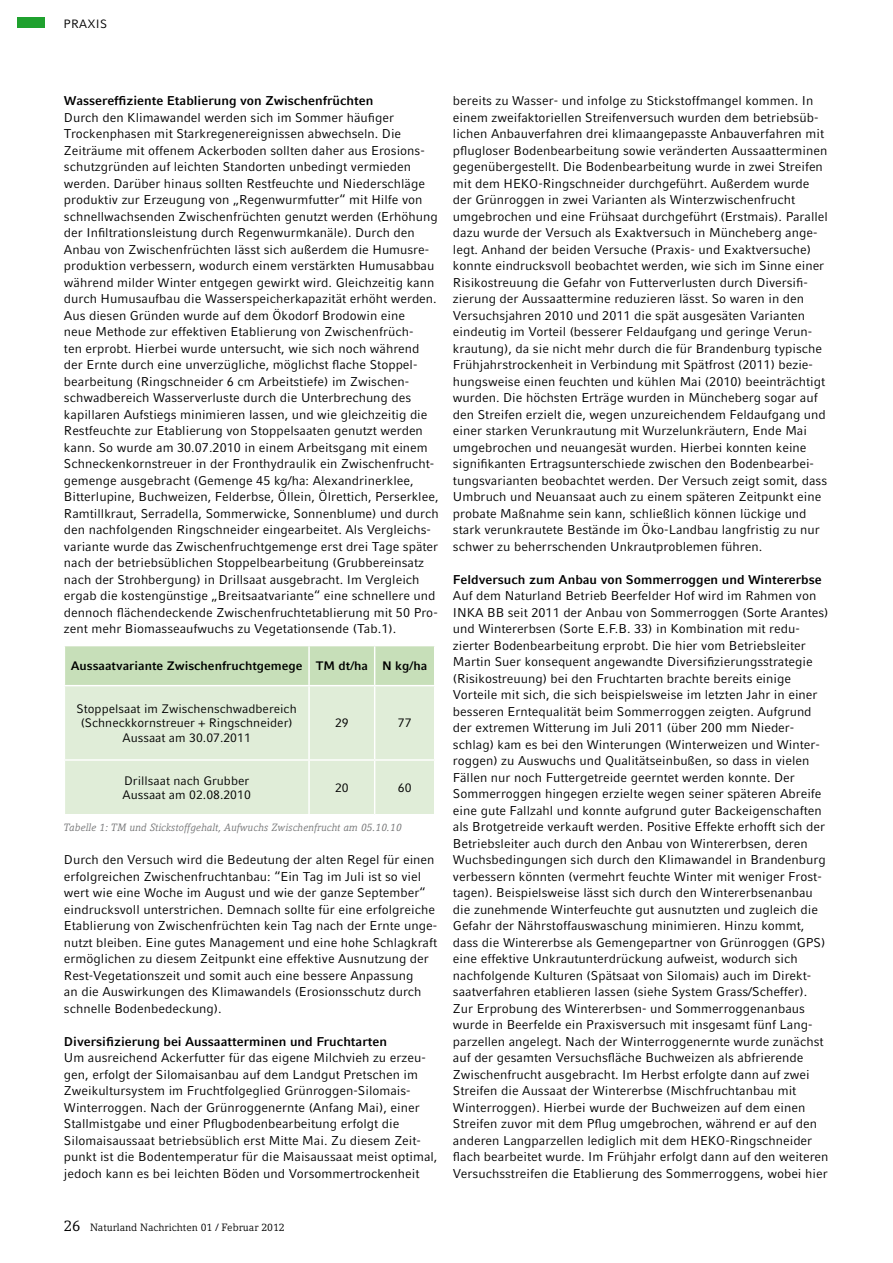
<style>
.page{position:relative;width:893px;height:1263px;background:#fff}
.page>*{position:absolute;margin:0;border:0;box-sizing:border-box;transform-origin:0 0}
.t1{font:12.75px/16.5px "Compatil Fact LT Pro";color:#000}
.t2{font:700 12.75px "Compatil Fact LT Pro";color:#000}
.t3{font:12.3px/14.7px "Compatil Fact LT Pro";color:#000;text-align:center}
.t4{font:700 12.3px "Compatil Fact LT Pro";color:#000}
.t5{font:12px "Compatil Fact LT Pro";letter-spacing:.025em;color:#000}
.t6{font:italic 10.5px "Compatil Letter LT Pro";color:#707172}
.t7{font:10.5px "Compatil Letter LT Pro";color:#000}
.s1{font-size:15px}
</style>
<div class="page">
<div style="left:17px;top:17px;width:28px;height:11px;background:#1fa12e"></div>
<div style="left:65px;top:646px;width:369px;height:39px;background:#c7dfb9"></div>
<div style="left:65px;top:686px;width:369px;height:128px;background:#e0edd8"></div>
<hr style="left:308px;top:646px;width:2px;height:39px;background:#fff">
<hr style="left:374px;top:646px;width:1px;height:39px;background:#fff">
<hr style="left:308px;top:686px;width:2px;height:73px;background:#fff">
<hr style="left:374px;top:686px;width:1px;height:73px;background:#fff">
<hr style="left:64px;top:759px;width:245px;height:2px;background:#fff">
<hr style="left:309px;top:759px;width:66px;height:2px;background:#fff">
<hr style="left:308px;top:761px;width:2px;height:53px;background:#fff">
<hr style="left:375px;top:759px;width:60px;height:2px;background:#fff">
<hr style="left:374px;top:761px;width:1px;height:53px;background:#fff">
<p class="t5" style="left:63px;top:17px;width:45px">PRAXIS</p>
<p class="t2" style="left:64px;top:93px;width:311px">Wassereffiziente Etablierung von Zwischenfrüchten</p>
<p class="t1" style="left:64px;top:109px;width:376px">Durch den Klimawandel werden sich im Sommer häufiger Trockenphasen mit Starkregenereignissen abwechseln. Die Zeiträume mit offenem Ackerboden sollten daher aus Erosions&shy;schutzgründen auf leichten Standorten unbedingt vermieden werden. Darüber hinaus sollten Restfeuchte und Niederschläge produktiv zur Erzeugung von „Regenwurmfutter“ mit Hilfe von schnellwachsenden Zwischenfrüchten genutzt werden (Erhöhung der Infiltrationsleistung durch Regenwurmkanäle). Durch den Anbau von Zwischenfrüchten lässt sich außerdem die Humusre&shy;produktion verbessern, wodurch einem verstärkten Humusabbau während milder Winter entgegen gewirkt wird. Gleichzeitig kann durch Humusaufbau die Wasserspeicherkapazität erhöht werden.<br>Aus diesen Gründen wurde auf dem Ökodorf Brodowin eine<br>neue Methode zur effektiven Etablierung von Zwischenfrüch-<br>ten erprobt. Hierbei wurde untersucht, wie sich noch während der Ernte durch eine unverzügliche, möglichst flache Stoppel&shy;bearbeitung (Ringschneider 6 cm Arbeitstiefe) im Zwischen&shy;schwadbereich Wasserverluste durch die Unterbrechung des kapillaren Aufstiegs minimieren lassen, und wie gleichzeitig die Restfeuchte zur Etablierung von Stoppelsaaten genutzt werden kann. So wurde am 30.07.2010 in einem Arbeitsgang mit einem Schneckenkornstreuer in der Fronthydraulik ein Zwischenfrucht&shy;gemenge ausgebracht (Gemenge 45 kg/ha: Alexandrinerklee, Bitterlupine, Buchweizen, Felderbse, Öllein, Ölrettich, Perserklee, Ramtillkraut, Serradella, Sommerwicke, Sonnenblume) und durch den nachfolgenden Ringschneider eingearbeitet. Als Vergleichs&shy;variante wurde das Zwischenfruchtgemenge erst drei Tage später nach der betriebsüblichen Stoppelbearbeitung (Grubbereinsatz nach der Strohbergung) in Drillsaat ausgebracht. Im Vergleich ergab die kostengünstige „Breitsaatvariante“ eine schnellere und dennoch flächendeckende Zwischenfruchtetablierung mit 50 Pro&shy;zent mehr Biomasseaufwuchs zu Vegetationsende (Tab.1).</p>
<p class="t4" style="left:71px;top:659px;width:358px">Aussaatvariante Zwischenfruchtgemege TM dt/ha N kg/ha</p>
<p class="t3" style="left:77px;top:701px;width:222px">Stoppelsaat im Zwischenschwadbereich (Schneckkornstreuer + Ringschneider)<br>Aussaat am 30.07.2011</p>
<p class="t3" style="left:335px;top:716px;width:15px">29</p>
<p class="t3" style="left:398px;top:716px;width:15px">77</p>
<p class="t3" style="left:123px;top:773px;width:130px;text-align:left">Drillsaat nach Grubber<br>Aussaat am 02.08.2010</p>
<p class="t3" style="left:335px;top:780px;width:15px">20</p>
<p class="t3" style="left:398px;top:780px;width:15px">60</p>
<p class="t6" style="left:64px;top:821px;width:339px">Tabelle 1: TM und Stickstoffgehalt, Aufwuchs Zwischenfrucht am 05.10.10</p>
<p class="t1" style="left:64px;top:852px;width:375px">Durch den Versuch wird die Bedeutung der alten Regel für einen erfolgreichen Zwischenfruchtanbau: “Ein Tag im Juli ist so viel wert wie eine Woche im August und wie der ganze September“ eindrucksvoll unterstrichen. Demnach sollte für eine erfolgreiche Etablierung von Zwischenfrüchten kein Tag nach der Ernte unge&shy;nutzt bleiben. Eine gutes Management und eine hohe Schlagkraft ermöglichen zu diesem Zeitpunkt eine effektive Ausnutzung der Rest-Vegetationszeit und somit auch eine bessere Anpassung<br>an die Auswirkungen des Klimawandels (Erosionsschutz durch schnelle Bodenbedeckung).</p>
<p class="t2" style="left:64px;top:1034px;width:324px">Diversifizierung bei Aussaatterminen und Fruchtarten</p>
<p class="t1" style="left:64px;top:1050px;width:375px">Um ausreichend Ackerfutter für das eigene Milchvieh zu erzeu&shy;gen, erfolgt der Silomaisanbau auf dem Landgut Pretschen im Zweikultursystem im Fruchtfolgeglied Grünroggen-Silomais-Winterroggen. Nach der Grünroggenernte (Anfang Mai), einer Stallmistgabe und einer Pflugbodenbearbeitung erfolgt die Silomaisaussaat betriebsüblich erst Mitte Mai. Zu diesem Zeit&shy;punkt ist die Bodentemperatur für die Maisaussaat meist optimal, jedoch kann es bei leichten Böden und Vorsommertrockenheit</p>
<p class="t1" style="left:453px;top:93px;width:376px">bereits zu Wasser- und infolge zu Stickstoffmangel kommen. In einem zweifaktoriellen Streifenversuch wurden dem betriebsüb&shy;lichen Anbauverfahren drei klimaangepasste Anbauverfahren mit pflugloser Bodenbearbeitung sowie veränderten Aussaatterminen gegenübergestellt. Die Bodenbearbeitung wurde in zwei Streifen mit dem HEKO-Ringschneider durchgeführt. Außerdem wurde der Grünroggen in zwei Varianten als Winterzwischenfrucht umgebrochen und eine Frühsaat durchgeführt (Erstmais). Parallel dazu wurde der Versuch als Exaktversuch in Müncheberg ange&shy;legt. Anhand der beiden Versuche (Praxis- und Exaktversuche) konnte eindrucksvoll beobachtet werden, wie sich im Sinne einer Risikostreuung die Gefahr von Futterverlusten durch Diversifi&shy;zierung der Aussaattermine reduzieren lässt. So waren in den Versuchsjahren 2010 und 2011 die spät ausgesäten Varianten eindeutig im Vorteil (besserer Feldaufgang und geringe Verun&shy;krautung), da sie nicht mehr durch die für Brandenburg typische Frühjahrstrockenheit in Verbindung mit Spätfrost (2011) bezie&shy;hungsweise einen feuchten und kühlen Mai (2010) beeinträchtigt wurden. Die höchsten Erträge wurden in Müncheberg sogar auf den Streifen erzielt die, wegen unzureichendem Feldaufgang und einer starken Verunkrautung mit Wurzelunkräutern, Ende Mai umgebrochen und neuangesät wurden. Hierbei konnten keine signifikanten Ertragsunterschiede zwischen den Bodenbearbei&shy;tungsvarianten beobachtet werden. Der Versuch zeigt somit, dass Umbruch und Neuansaat auch zu einem späteren Zeitpunkt eine probate Maßnahme sein kann, schließlich können lückige und stark verunkrautete Bestände im Öko-Landbau langfristig zu nur schwer zu beherrschenden Unkrautproblemen führen.</p>
<p class="t2" style="left:453px;top:572px;width:370px">Feldversuch zum Anbau von Sommerroggen und Wintererbse</p>
<p class="t1" style="left:453px;top:587px;width:377px">Auf dem Naturland Betrieb Beerfelder Hof wird im Rahmen von INKA BB seit 2011 der Anbau von Sommerroggen (Sorte Arantes) und Wintererbsen (Sorte E.F.B. 33) in Kombination mit redu&shy;zierter Bodenbearbeitung erprobt. Die hier vom Betriebsleiter Martin Suer konsequent angewandte Diversifizierungsstrategie (Risikostreuung) bei den Fruchtarten brachte bereits einige Vorteile mit sich, die sich beispielsweise im letzten Jahr in einer besseren Erntequalität beim Sommerroggen zeigten. Aufgrund der extremen Witterung im Juli 2011 (über 200 mm Nieder&shy;schlag) kam es bei den Winterungen (Winterweizen und Winter&shy;roggen) zu Auswuchs und Qualitätseinbußen, so dass in vielen Fällen nur noch Futtergetreide geerntet werden konnte. Der Sommerroggen hingegen erzielte wegen seiner späteren Abreife eine gute Fallzahl und konnte aufgrund guter Backeigenschaften als Brotgetreide verkauft werden. Positive Effekte erhofft sich der Betriebsleiter auch durch den Anbau von Wintererbsen, deren Wuchsbedingungen sich durch den Klimawandel in Brandenburg verbessern könnten (vermehrt feuchte Winter mit weniger Frost&shy;tagen). Beispielsweise lässt sich durch den Wintererbsenanbau die zunehmende Winterfeuchte gut ausnutzten und zugleich die Gefahr der Nährstoffauswaschung minimieren. Hinzu kommt, dass die Wintererbse als Gemengepartner von Grünroggen (GPS) eine effektive Unkrautunterdrückung aufweist, wodurch sich nachfolgende Kulturen (Spätsaat von Silomais) auch im Direkt&shy;saatverfahren etablieren lassen (siehe System Grass/Scheffer).<br>Zur Erprobung des Wintererbsen- und Sommerroggenanbaus wurde in Beerfelde ein Praxisversuch mit insgesamt fünf Lang&shy;parzellen angelegt. Nach der Winterroggenernte wurde zunächst auf der gesamten Versuchsfläche Buchweizen als abfrierende Zwischenfrucht ausgebracht. Im Herbst erfolgte dann auf zwei Streifen die Aussaat der Wintererbse (Mischfruchtanbau mit Winterroggen). Hierbei wurde der Buchweizen auf dem einen Streifen zuvor mit dem Pflug umgebrochen, während er auf den anderen Langparzellen lediglich mit dem HEKO-Ringschneider flach bearbeitet wurde. Im Frühjahr erfolgt dann auf den weiteren Versuchsstreifen die Etablierung des Sommerroggens, wobei hier</p>
<p class="t7" style="left:64px;top:1221px;width:222px"><span class="s1">26</span> Naturland Nachrichten 01 / Februar 2012</p>
</div>
